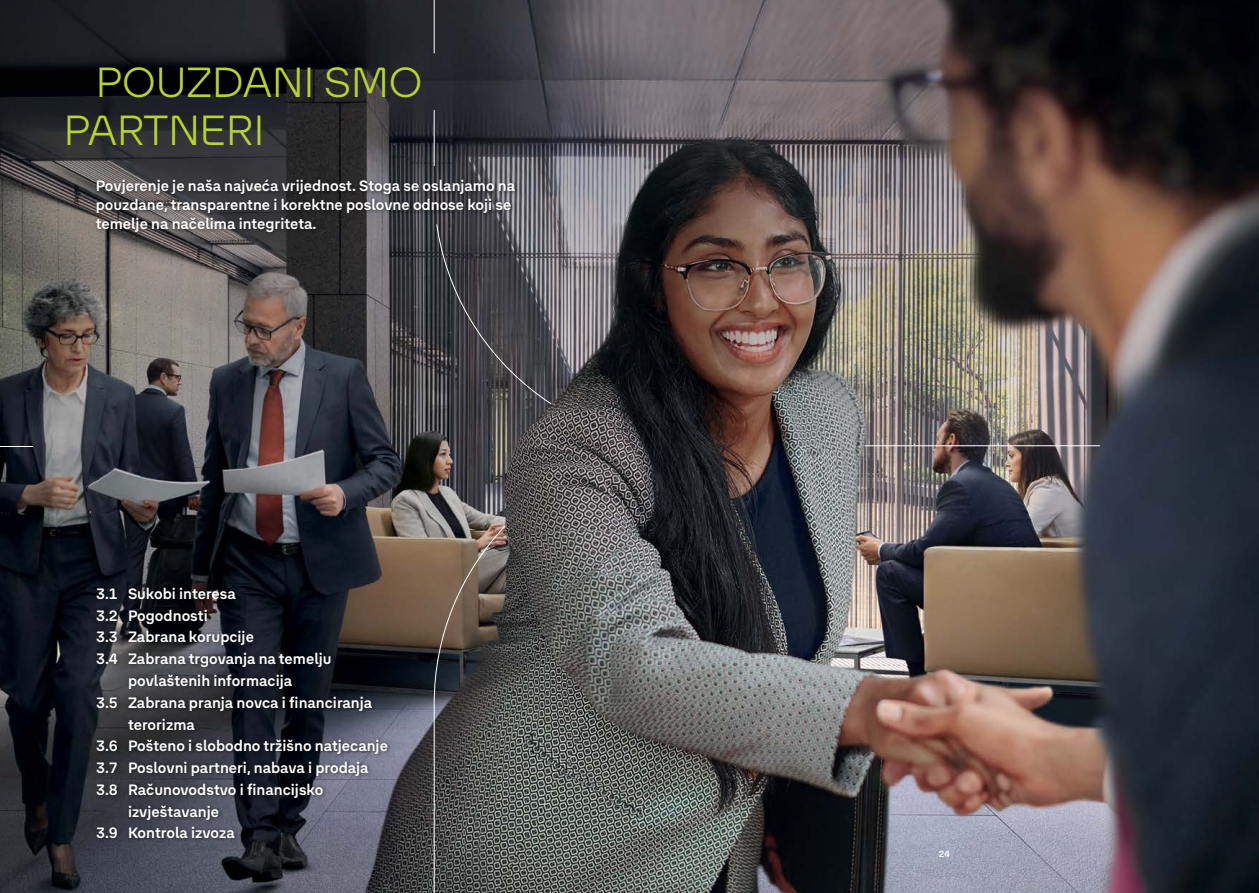
<style>
.page{position:relative;width:1259px;height:893px;background:#fff}
.page>*{position:absolute;margin:0;border:0;box-sizing:border-box;transform-origin:0 0}
.t1{font:300 42px/48px "The Group Head";color:#b7d433}
.t2{font:700 15px/18.8px "The Group Text";color:#fff}
.t3{font:700 9px "The Group Text";color:#fff}
</style>
<div class="page">
<img style="left:0;top:0;width:1259px;height:893px">
<div style="left:94px;top:585px;width:298px;height:258px;background:#000;opacity:.3"></div>
<div style="left:93px;top:177px;width:427px;height:60px;background:#000;opacity:.3"></div>
<hr style="left:0;top:446px;width:33px;height:1px;background:#fff">
<img style="left:433px;top:0;width:667px;height:893px">
<h1 class="t1" style="left:64px;top:56px;width:360px;text-indent:32px">POUZDANI SMO<br>PARTNERI</h1>
<p class="t2" style="left:96px;top:176px;width:421px">Povjerenje je naša najveća vrijednost. Stoga se oslanjamo na pouzdane, transparentne i korektne poslovne odnose koji se temelje na načelima integriteta.</p>
<p class="t2" style="left:96px;top:583px;width:141px">3.1 Sukobi interesa</p>
<p class="t2" style="left:96px;top:605px;width:113px">3.2 Pogodnosti</p>
<p class="t2" style="left:96px;top:627px;width:159px">3.3 Zabrana korupcije</p>
<p class="t2" style="left:96px;top:648px;width:237px">3.4 Zabrana trgovanja na temelju</p>
<p class="t2" style="left:128px;top:670px;width:166px">povlaštenih informacija</p>
<p class="t2" style="left:96px;top:692px;width:278px">3.5 Zabrana pranja novca i financiranja</p>
<p class="t2" style="left:128px;top:714px;width:68px">terorizma</p>
<p class="t2" style="left:96px;top:735px;width:293px">3.6 Pošteno i slobodno tržišno natjecanje</p>
<p class="t2" style="left:96px;top:757px;width:274px">3.7 Poslovni partneri, nabava i prodaja</p>
<p class="t2" style="left:96px;top:779px;width:229px">3.8 Računovodstvo i financijsko</p>
<p class="t2" style="left:128px;top:801px;width:93px">izvještavanje</p>
<p class="t2" style="left:96px;top:822px;width:140px">3.9 Kontrola izvoza</p>
<p class="t3" style="left:938px;top:847px;width:13px">24</p>
</div>
